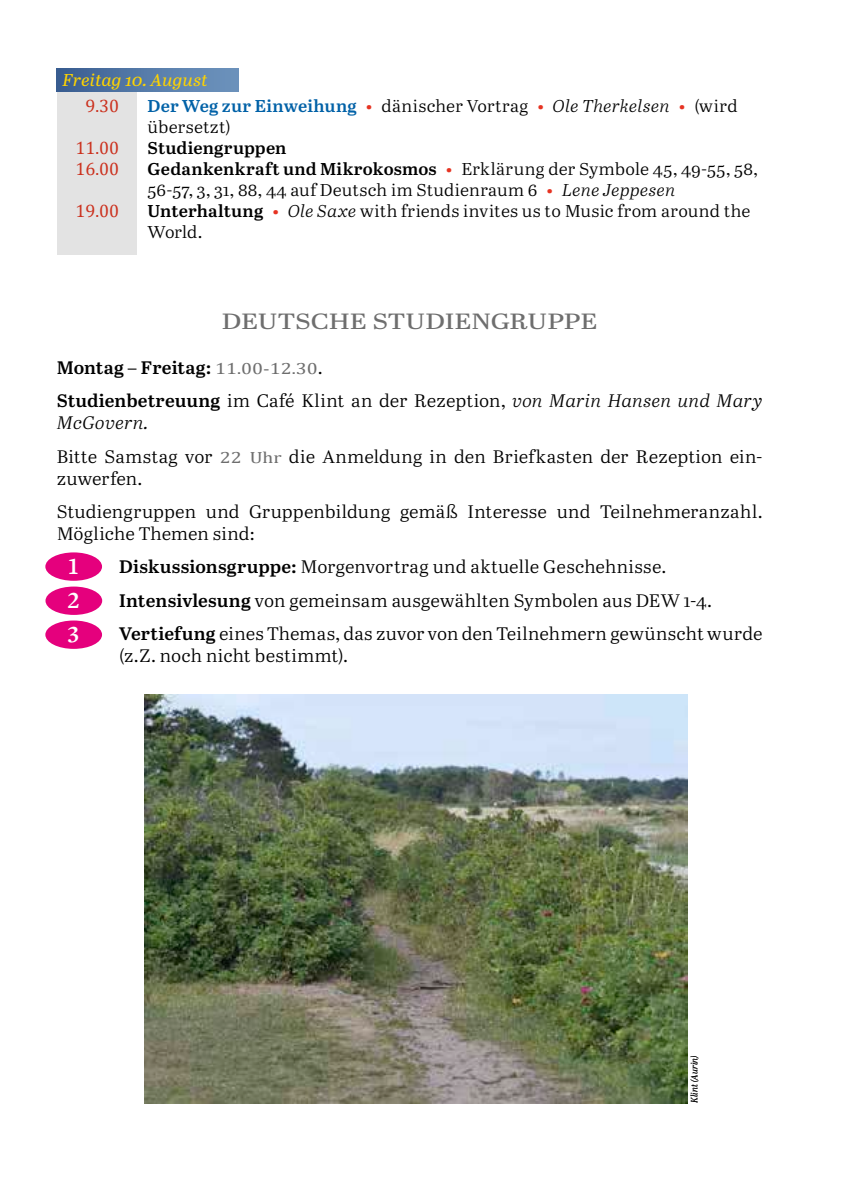
<style>
.page{position:relative;width:842px;height:1191px;background:#fff}
.page>*{position:absolute;margin:0;border:0;box-sizing:border-box;transform-origin:0 0}
.t1{font:700 24px "Freight Text Pro";color:#fff}
.t2{font:22px "Abril Text";letter-spacing:-.01em;color:#6e6e6e;scale:1.25 1}
.t3{font:18px/22px "Abril Text Lt";letter-spacing:.01em;color:#000;scale:1.05 1}
.t4{font:italic 18px/22px "Abril Text Lt";letter-spacing:.02em;color:#000;scale:1.05 1}
.t5{font:600 18px "Abril Text";letter-spacing:.01em;color:#000;scale:1.05 1}
.t6{font:18px/21px "Cambria Math";color:#cb301d}
.t7{font:17.2px/21px "Abril Text Lt";letter-spacing:.015em;color:#000;scale:1.05 1}
.t8{font:italic 17.2px "Abril Text";letter-spacing:.005em;color:#ffd400;scale:1.05 1}
.t9{font:600 17.2px "Abril Text";letter-spacing:.005em;color:#000;scale:1.05 1}
.t10{font:italic 9px "Abril Text Lt";color:#000}
.s1{font-family:"Abril Text";font-weight:600;color:#0061a7}
.s2{font-family:"Abril Text";font-weight:600;color:#e63322}
.s3{font-style:italic}
.s4{font-family:"Abril Text";font-weight:600}
.s5{font-family:"Cambria Math";font-weight:400;font-size:16.2px;color:#6e6e6e}
.s6{font-family:"Abril Text Lt";font-weight:400}
.s7{font-family:"Abril Text";font-weight:600;font-style:normal}
.s8{font-style:normal}
.s9{font-family:"Cambria Math";font-size:16.2px;color:#6e6e6e}
</style>
<div class="page">
<div style="left:57px;top:92px;width:79px;height:163px;background:#e3e3e3"></div>
<div style="left:45px;top:620px;width:57px;height:29px;background:#e5007d;border-radius:50%"></div>
<div style="left:45px;top:586px;width:57px;height:29px;background:#e5007d;border-radius:50%"></div>
<div style="left:45px;top:552px;width:57px;height:29px;background:#e5007d;border-radius:50%"></div>
<img style="left:144px;top:694px;width:544px;height:409px">
<div style="left:57px;top:68px;width:181px;height:24px;background:linear-gradient(to right,#3a5e92,#7096bf)"></div>
<p class="t8" style="left:63px;top:68px;width:140px">Freitag 10. August</p>
<p class="t6" style="left:86px;top:95px;width:35px">9.30</p>
<p class="t6" style="left:76px;top:137px;width:45px">11.00<br>16.00</p>
<p class="t6" style="left:76px;top:200px;width:45px">19.00</p>
<p class="t7" style="left:148px;top:94px;width:563px"><span class="s1">Der Weg zur Einweihung</span> <span class="s2">•</span> dänischer Vortrag <span class="s2">•</span> <span class="s3">Ole Therkelsen</span> <span class="s2">•</span> (wird übersetzt)</p>
<p class="t9" style="left:148px;top:135px;width:134px">Studiengruppen</p>
<p class="t7" style="left:148px;top:157px;width:583px"><span class="s4">Gedankenkraft und Mikrokosmos</span> <span class="s2">•</span> Erklärung der Symbole 45, 49-55, 58, 56-57, 3, 31, 88, 44 auf Deutsch im Studienraum 6 <span class="s2">•</span> <span class="s3">Lene Jeppesen </span><span class="s4">Unterhaltung</span> <span class="s2">•</span> <span class="s3">Ole Saxe</span> with friends invites us to Music from around the World.</p>
<p class="t2" style="left:222px;top:305px;width:302px">DEUTSCHE STUDIENGRUPPE</p>
<p class="t5" style="left:57px;top:354px;width:255px">Montag – Freitag: <span class="s5">11.00-12.30</span><span class="s6">.</span></p>
<p class="t4" style="left:57px;top:389px;width:674px"><span class="s7">Studienbetreuung</span> <span class="s8">im Café Klint an der Rezeption,</span> von Marin Hansen und Mary<br>McGovern.</p>
<p class="t3" style="left:57px;top:444px;width:674px">Bitte Samstag vor <span class="s9">22 Uhr</span> die Anmeldung in den Briefkasten der Rezeption ein&shy;zuwerfen.</p>
<p class="t3" style="left:57px;top:500px;width:674px">Studiengruppen und Gruppenbildung gemäß Interesse und Teilnehmeranzahl.<br>Mögliche Themen sind:</p>
<p class="t3" style="left:119px;top:549px;width:614px;line-height:33.4px"><span class="s4">Diskussionsgruppe:</span> Morgenvortrag und aktuelle Geschehnisse.<br><span class="s4">Intensivlesung</span> von gemeinsam ausgewählten Symbolen aus DEW 1-4.<br><span class="s4">Vertiefung</span> eines Themas, das zuvor von den Teilnehmern gewünscht wurde</p>
<p class="t3" style="left:119px;top:644px;width:220px">(z.Z. noch nicht bestimmt).</p>
<h1 class="t1" style="left:67px;top:550px;width:13px">1</h1>
<h1 class="t1" style="left:67px;top:584px;width:13px">2</h1>
<h1 class="t1" style="left:67px;top:618px;width:13px">3</h1>
<p class="t10" style="left:688px;top:1103px;width:50px;rotate:-90deg">Klint (Aurin)</p>
</div>
